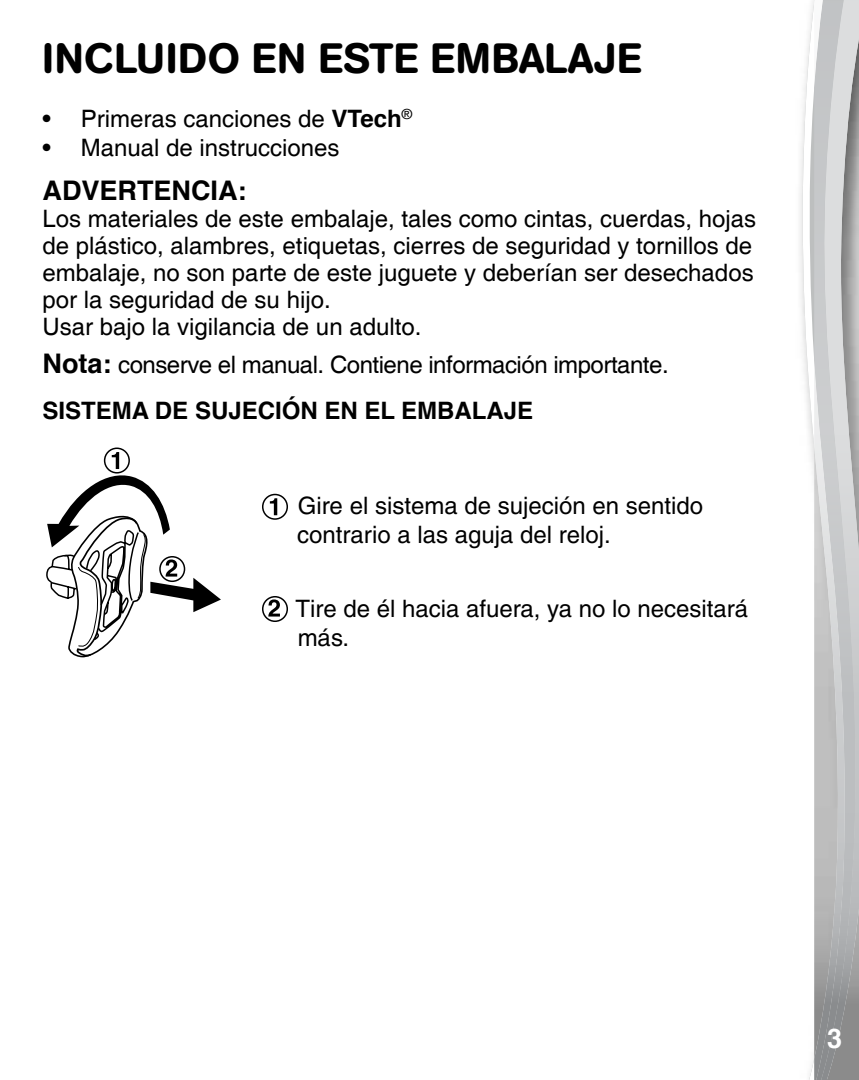
<style>
.page{position:relative;width:859px;height:1080px;background:#fff}
.page>*{position:absolute;margin:0;border:0;box-sizing:border-box;transform-origin:0 0}
.t1{font:500 42px "AG Book Rounded";letter-spacing:.02em;color:#000}
.t2{font:700 33px "Helvetica";color:#fff}
.t3{font:700 27px "Helvetica";color:#000}
.t4{font:700 27px "Helvetica";color:#fff}
.t5{font:24px/27px "Helvetica";color:#000}
.t6{font:500 24px/28.8px "Helvetica";color:#000}
.t7{font:24px/45.9px "Helvetica";letter-spacing:-.02em;color:#000}
.s1{font-weight:700}
.s2{font-weight:700;font-size:27px}
</style>
<div class="page">
<div style="left:104px;top:448px;width:26px;height:26px;border:2px solid #000;border-radius:50%"></div>
<svg style="left:47px;top:452px;width:174px;height:206px"></svg>
<div style="left:159px;top:556px;width:26px;height:26px;border:2px solid #000;border-radius:50%"></div>
<div style="left:262px;top:494px;width:26px;height:26px;border:2px solid #000;border-radius:50%"></div>
<svg style="left:270px;top:498px;width:7px;height:17px"></svg>
<svg style="left:268px;top:599px;width:12px;height:18px"></svg>
<div style="left:262px;top:596px;width:26px;height:26px;border:2px solid #000;border-radius:50%"></div>
<svg style="left:802px;top:0;width:12px;height:1080px"></svg>
<img style="left:857px;top:0;width:2px;height:1080px">
<img style="left:847px;top:0;width:10px;height:1080px">
<img style="left:814px;top:0;width:33px;height:1080px">
<h1 class="t1" style="left:43px;top:33px;width:601px">INCLUIDO EN ESTE EMBALAJE</h1>
<p class="t5" style="left:43px;top:106px;width:371px">• Primeras canciones de <span class="s1">VTech</span><sup>®</sup></p>
<p class="t5" style="left:43px;top:135px;width:299px">• Manual de instrucciones</p>
<p class="t3" style="left:43px;top:168px;width:205px">ADVERTENCIA:</p>
<p class="t5" style="left:43px;top:206px;width:715px">Los materiales de este embalaje, tales como cintas, cuerdas, hojas de plástico, alambres, etiquetas, cierres de seguridad y tornillos de embalaje, no son parte de este juguete y deberían ser desechados por la seguridad de su hijo.<br>Usar bajo la vigilancia de un adulto.</p>
<p class="t7" style="left:43px;top:343px;width:628px"><span class="s2">Nota:</span> conserve el manual. Contiene información importante.<br><span class="s1">SISTEMA DE SUJECIÓN EN EL EMBALAJE</span></p>
<p class="t6" style="left:297px;top:491px;width:407px">Gire el sistema de sujeción en sentido contrario a las aguja del reloj.</p>
<p class="t6" style="left:295px;top:594px;width:454px">Tire de él hacia afuera, ya no lo necesitará más.</p>
<p class="t4" style="left:827px;top:1017px;width:17px">3</p>
<h2 class="t2" style="left:820px;top:1016px;width:20px">4</h2>
</div>
